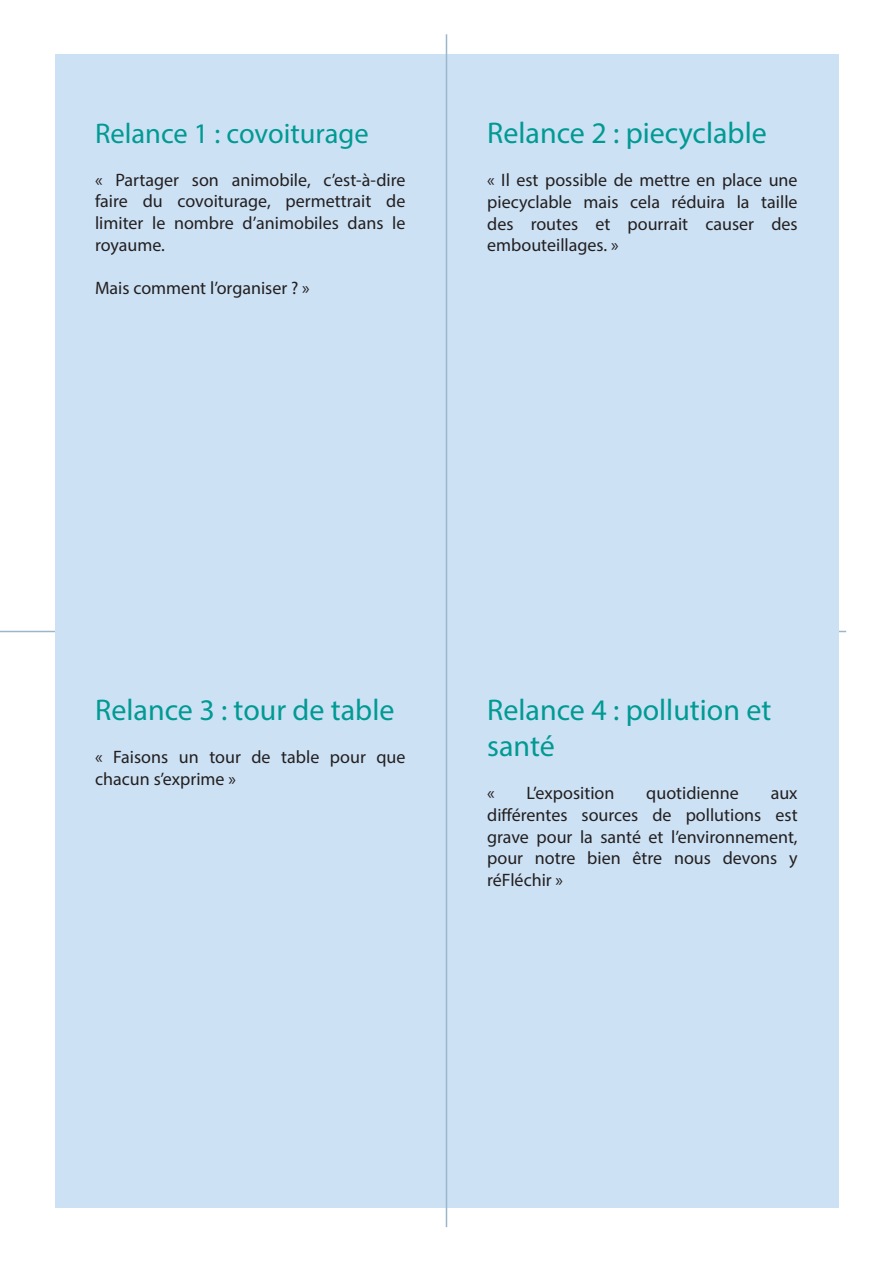
<style>
.page{position:relative;width:893px;height:1263px;background:#fff}
.page>*{position:absolute;margin:0;border:0;box-sizing:border-box;transform-origin:0 0}
.t1{font:30px/36px "Myriad Pro";color:#009a93}
.t2{font:28.5px "Myriad Pro";color:#009a93}
.t3{font:18px/21.6px "Myriad Pro";color:#231f20;text-align:justify}
</style>
<div class="page">
<hr style="left:0;top:631px;width:846px;height:1px;background:#9cb6c9">
<div style="left:55px;top:54px;width:391px;height:577px;background:#cce1f4"></div>
<div style="left:446px;top:54px;width:393px;height:577px;background:#cce1f4"></div>
<div style="left:55px;top:631px;width:391px;height:576px;background:#cce1f4"></div>
<div style="left:446px;top:631px;width:393px;height:577px;background:#cce1f4"></div>
<hr style="left:446px;top:34px;width:1px;height:1193px;background:#9cb6c9">
<p class="t2" style="left:95px;top:115px;width:275px">Relance 1 : covoiturage</p>
<p class="t3" style="left:95px;top:169px;width:312px">« Partager son animobile, c’est-à-dire faire du covoiturage, permettrait de limiter le nombre d’animobiles dans le royaume.</p>
<p class="t3" style="left:95px;top:277px;width:216px">Mais comment l’organiser ? »</p>
<p class="t1" style="left:487px;top:115px;width:281px">Relance 2 : piecyclable</p>
<p class="t3" style="left:487px;top:169px;width:312px">« Il est possible de mettre en place une piecyclable mais cela réduira la taille des routes et pourrait causer des embouteillages. »</p>
<p class="t1" style="left:95px;top:691px;width:301px">Relance 3 : tour de table</p>
<p class="t3" style="left:95px;top:746px;width:312px">« Faisons un tour de table pour que chacun s’exprime »</p>
<p class="t1" style="left:487px;top:692px;width:286px">Relance 4 : pollution et santé</p>
<p class="t3" style="left:487px;top:782px;width:9px">«</p>
<p class="t3" style="left:527px;top:782px;width:89px">L’exposition</p>
<p class="t3" style="left:646px;top:782px;width:94px">quotidienne</p>
<p class="t3" style="left:487px;top:782px;width:312px;text-indent:283px">aux différentes sources de pollutions est grave pour la santé et l’environnement, pour notre bien être nous devons y réFléchir »</p>
</div>
